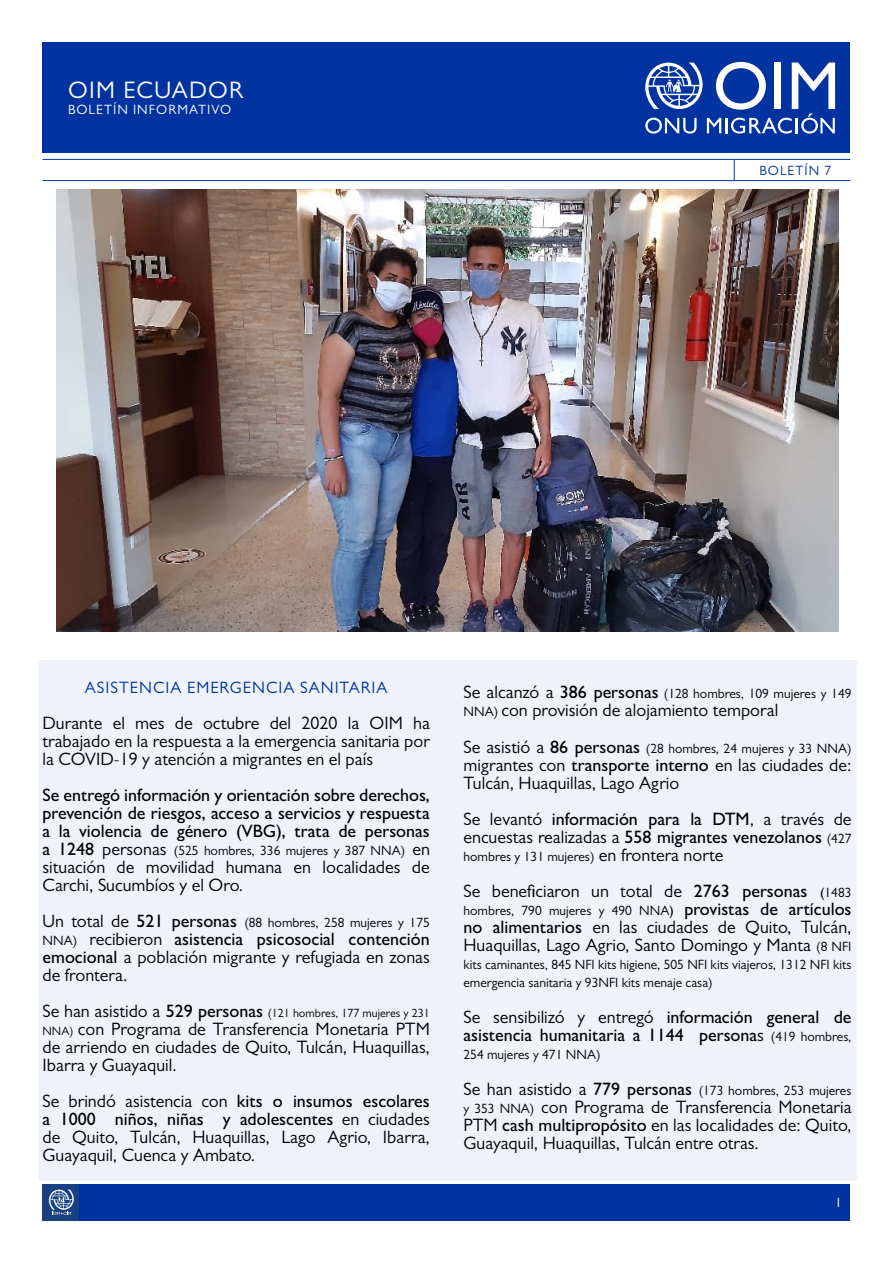
<style>
.page{position:relative;width:893px;height:1263px;background:#fff}
.page>*{position:absolute;margin:0;border:0;box-sizing:border-box;transform-origin:0 0}
.t1{font:24px "Gill Sans MT Pro";letter-spacing:.05em;color:#fff}
.t2{font:18px/18px "Gill Sans MT Pro";color:#000;text-align:justify}
.t3{font:500 18px/18px "Gill Sans MT Pro";color:#000}
.t4{font:16.5px "Gill Sans MT Pro";letter-spacing:.06em;color:#0033a0}
.t5{font:13.5px/18px "Gill Sans MT Pro";color:#000}
.t6{font:13.5px "Gill Sans MT Pro";letter-spacing:.075em;color:#fff}
.t7{font:13.5px "Gill Sans MT Pro";letter-spacing:.075em;color:#0033a0}
.t8{font:12px "Gill Sans MT Pro";color:#000}
.s1{font-weight:500;font-size:18px}
.s2{font-size:18px}
.s3{font-size:13.5px}
.s4{font-weight:500}
.s5{font-size:12px}
.s6{font-weight:400}
.s7{font-weight:400;font-size:13.5px}
.s8{font-weight:500;font-size:13.5px}
</style>
<div class="page">
<div style="left:38px;top:660px;width:818px;height:521px;background:#eff2f9"></div>
<div style="left:43px;top:1184px;width:807px;height:36px;background:#0033a0"></div>
<div style="left:43px;top:43px;width:807px;height:110px;background:#0033a0"></div>
<hr style="left:43px;top:159px;width:691px;height:1px;background:#0033a0">
<hr style="left:734px;top:159px;width:116px;height:1px;background:#0033a0">
<svg style="left:734px;top:160px;width:1px;height:20px"></svg>
<hr style="left:43px;top:180px;width:691px;height:1px;background:#0033a0">
<hr style="left:734px;top:180px;width:116px;height:1px;background:#0033a0">
<svg style="left:645px;top:62px;width:190px;height:72px"></svg>
<div style="left:43px;top:1184px;width:36px;height:36px;background:#184184"></div>
<svg style="left:49px;top:1189px;width:25px;height:26px"></svg>
<img style="left:56px;top:190px;width:782px;height:441px">
<h1 class="t1" style="left:68px;top:75px;width:177px">OIM ECUADOR</h1>
<p class="t6" style="left:68px;top:101px;width:165px">BOLETÍN INFORMATIVO</p>
<p class="t7" style="left:759px;top:162px;width:73px">BOLETÍN 7</p>
<p class="t4" style="left:85px;top:678px;width:304px">ASISTENCIA EMERGENCIA SANITARIA</p>
<p class="t2" style="left:43px;top:714px;width:389px">Durante el mes de octubre del 2020 la OIM ha trabajado en la respuesta a la emergencia sanitaria por la COVID-19 y atención a migrantes en el país</p>
<p class="t3" style="left:43px;top:786px;width:389px;text-align:justify">Se entregó información y orientación sobre derechos, prevención de riesgos, acceso a servicios y respuesta a la violencia de género (VBG), trata de personas</p>
<p class="t5" style="left:43px;top:841px;width:389px"><span class="s1">a 1248</span> <span class="s2">personas</span> (525 hombres, 336 mujeres y 387 NNA) <span class="s2">en</span></p>
<p class="t2" style="left:43px;top:858px;width:389px">situación de movilidad humana en localidades de<br>Carchi, Sucumbíos y el Oro.</p>
<p class="t5" style="left:43px;top:913px;width:389px"><span class="s2">Un total de</span> <span class="s1">521 personas</span> (88 hombres, 258 mujeres y 175</p>
<p class="t2" style="left:43px;top:930px;width:389px"><span class="s3">NNA)</span> recibieron <span class="s4">asistencia psicosocial contención emocional</span> a población migrante y refugiada en zonas de frontera.</p>
<p class="t8" style="left:43px;top:1006px;width:389px"><span class="s2">Se han asistido a</span> <span class="s1">529 personas</span> (121 hombres, 177 mujeres y 231</p>
<p class="t2" style="left:43px;top:1020px;width:389px"><span class="s5">NNA)</span> con Programa de Transferencia Monetaria PTM de arriendo en ciudades de Quito, Tulcán, Huaquillas, Ibarra y Guayaquil.</p>
<p class="t2" style="left:43px;top:1092px;width:389px">Se brindó asistencia con <span class="s4">kits o insumos escolares a 1000 niños, niñas y adolescentes</span> en ciudades de Quito, Tulcán, Huaquillas, Lago Agrio, Ibarra, Guayaquil, Cuenca y Ambato.</p>
<p class="t5" style="left:463px;top:684px;width:389px"><span class="s2">Se alcanzó a</span> <span class="s1">386 personas</span> (128 hombres, 109 mujeres y 149</p>
<p class="t2" style="left:463px;top:701px;width:316px"><span class="s3">NNA)</span> con provisión de alojamiento temporal</p>
<p class="t5" style="left:463px;top:740px;width:390px"><span class="s2">Se asistió a</span> <span class="s1">86 personas</span> (28 hombres, 24 mujeres y 33 NNA)</p>
<p class="t2" style="left:463px;top:756px;width:389px">migrantes con <span class="s4">transporte interno</span> en las ciudades de:<br>Tulcán, Huaquillas, Lago Agrio</p>
<p class="t3" style="left:463px;top:810px;width:390px"><span class="s6">Se levantó</span> información para la DTM<span class="s6">, a través de encuestas realizadas a</span> 558 migrantes venezolanos <span class="s7">(427</span></p>
<p class="t5" style="left:463px;top:848px;width:261px">hombres y 131 mujeres) <span class="s2">en frontera norte</span></p>
<p class="t2" style="left:463px;top:882px;width:389px">Se beneficiaron un total de <span class="s4">2763 personas</span> <span class="s8">(</span><span class="s3">1483</span></p>
<p class="t5" style="left:463px;top:902px;width:390px">hombres, 790 mujeres y 490 NNA<span class="s4">)</span> <span class="s1">provistas de artículos</span></p>
<p class="t2" style="left:463px;top:918px;width:389px"><span class="s4">no alimentarios</span> en las ciudades de Quito, Tulcán,<br>Huaquillas, Lago Agrio, Santo Domingo y Manta <span class="s3">(8 NFI</span></p>
<p class="t5" style="left:463px;top:956px;width:389px">kits caminantes, 845 NFI kits higiene, 505 NFI kits viajeros, 1312 NFI kits emergencia sanitaria y 93NFI kits menaje casa)</p>
<p class="t3" style="left:463px;top:1008px;width:389px"><span class="s6">Se sensibilizó y entregó</span> información general de asistencia humanitaria a 1144 persona<span class="s6">s</span> <span class="s7">(419 hombres,</span></p>
<p class="t5" style="left:463px;top:1046px;width:139px">254 mujeres y 471 NNA)</p>
<p class="t5" style="left:463px;top:1082px;width:389px"><span class="s2">Se han asistido a</span> <span class="s1">779 personas</span> (173 hombres, 253 mujeres</p>
<p class="t2" style="left:463px;top:1098px;width:390px"><span class="s3">y 353 NNA)</span> con Programa de Transferencia Monetaria PTM <span class="s4">cash multipropósito</span> en las localidades de: Quito, Guayaquil, Huaquillas, Tulcán entre otras.</p>
<p class="t6" style="left:835px;top:1194px;width:8px">1</p>
</div>
